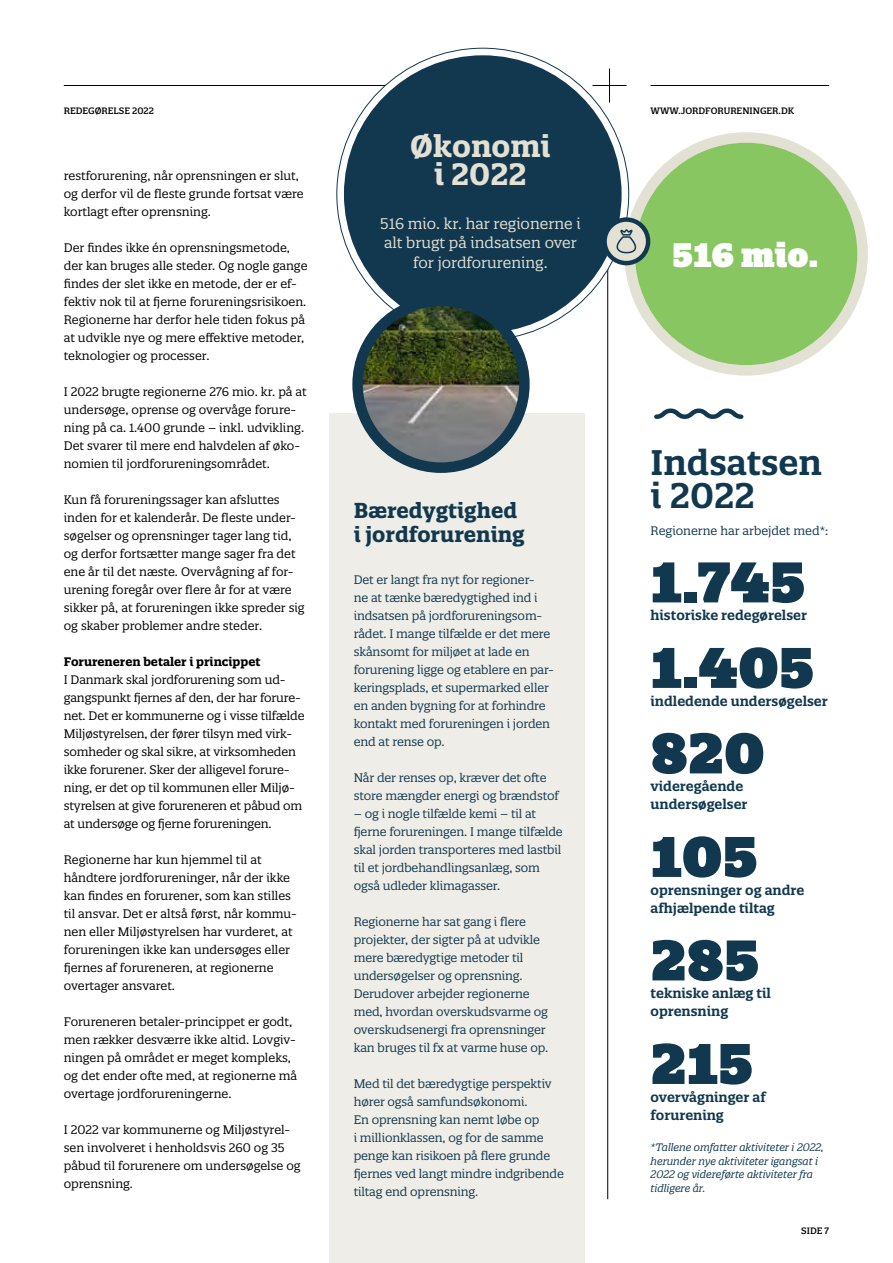
<style>
.page{position:relative;width:893px;height:1263px;background:#fff}
.page>*{position:absolute;margin:0;border:0;box-sizing:border-box;transform-origin:0 0}
.t1{font:900 55.5px "Quatro Slab";color:#11384e}
.t2{font:600 34.5px/33px "Quatro Slab";color:#11384e}
.t3{font:900 33px "Quatro Slab";color:#fff}
.t4{font:700 30px/28.5px "Quatro Slab";color:#e3e0d4;text-align:center}
.t5{font:700 21px/24px "Quatro Slab";color:#11384e}
.t6{font:15px/19.5px "Quatro Slab";color:#e3e0d4;text-align:center}
.t7{font:600 13.5px/18px "Quatro Slab";color:#11384e}
.t8{font:12px/18px "Quatro Slab";color:#000}
.t9{font:12px/18px "Quatro Slab";letter-spacing:-.01em;color:#11384e}
.t10{font:700 12px "Quatro Slab";color:#000}
.t11{font:italic 10.5px/13.5px "Quatro Slab";letter-spacing:-.01em;color:#11384e}
.t12{font:9px "Quatro Slab Medium 6";color:#000}
.t13{font:500 9px "Quatro Slab";color:#000}
</style>
<div class="page">
<div style="left:330px;top:414px;width:255px;height:849px;background:#efede7"></div>
<svg style="left:654px;top:408px;width:89px;height:11px"></svg>
<hr style="left:64px;top:85px;width:504px;height:1px;background:#000">
<hr style="left:607px;top:266px;width:1px;height:933px;background:#000">
<svg style="left:337px;top:48px;width:292px;height:292px"></svg>
<div style="left:344px;top:55px;width:278px;height:278px;background:#11384e;border-radius:50%"></div>
<svg style="left:624px;top:132px;width:244px;height:244px;fill:#87c661"></svg>
<hr style="left:651px;top:85px;width:178px;height:1px;background:#000">
<hr style="left:592px;top:85px;width:34px;height:1px;background:#000">
<hr style="left:609px;top:68px;width:1px;height:34px;background:#000">
<svg style="left:602px;top:217px;width:48px;height:48px"></svg>
<img style="left:358px;top:301px;width:166px;height:167px;border-radius:83px">
<div style="left:352px;top:296px;width:178px;height:177px;border:10px solid #11384e;border-radius:50%"></div>
<p class="t12" style="left:64px;top:105px;width:92px">REDEGØRELSE 2022</p>
<p class="t12" style="left:651px;top:105px;width:145px">WWW.JORDFORURENINGER.DK</p>
<p class="t8" style="left:64px;top:167px;width:241px">restforurening, når oprensningen er slut, og derfor vil de fleste grunde fortsat være kortlagt efter oprensning.</p>
<p class="t8" style="left:64px;top:239px;width:245px">Der findes ikke én oprensningsmetode, der kan bruges alle steder. Og nogle gange findes der slet ikke en metode, der er ef&shy;fektiv nok til at fjerne forureningsrisikoen.<br>Regionerne har derfor hele tiden fokus på at udvikle nye og mere effektive metoder, teknologier og processer.</p>
<p class="t8" style="left:64px;top:383px;width:244px">I 2022 brugte regionerne 276 mio. kr. på at undersøge, oprense og overvåge forure&shy;ning på ca. 1.400 grunde – inkl. udvikling.<br>Det svarer til mere end halvdelen af øko&shy;nomien til jordforureningsområdet.</p>
<p class="t8" style="left:64px;top:491px;width:242px">Kun få forureningssager kan afsluttes inden for et kalenderår. De fleste under&shy;søgelser og oprensninger tager lang tid, og derfor fortsætter mange sager fra det ene år til det næste. Overvågning af for&shy;urening foregår over flere år for at være sikker på, at forureningen ikke spreder sig og skaber problemer andre steder.</p>
<h2 class="t10" style="left:64px;top:654px;width:198px">Forureneren betaler i princippet</h2>
<p class="t8" style="left:64px;top:671px;width:242px">I Danmark skal jordforurening som ud&shy;gangspunkt fjernes af den, der har forure&shy;net. Det er kommunerne og i visse tilfælde Miljøstyrelsen, der fører tilsyn med virk&shy;somheder og skal sikre, at virksomheden ikke forurener. Sker der alligevel forure&shy;ning, er det op til kommunen eller Miljø&shy;styrelsen at give forureneren et påbud om at undersøge og fjerne forureningen.</p>
<p class="t8" style="left:64px;top:851px;width:235px">Regionerne har kun hjemmel til at håndtere jordforureninger, når der ikke kan findes en forurener, som kan stilles til ansvar. Det er altså først, når kommu&shy;nen eller Miljøstyrelsen har vurderet, at forureningen ikke kan undersøges eller fjernes af forureneren, at regionerne overtager ansvaret.</p>
<p class="t8" style="left:64px;top:1013px;width:235px">Forureneren betaler-princippet er godt, men rækker desværre ikke altid. Lovgiv&shy;ningen på området er meget kompleks, og det ender ofte med, at regionerne må overtage jordforureningerne.</p>
<p class="t8" style="left:64px;top:1121px;width:238px">I 2022 var kommunerne og Miljøstyrel&shy;sen involveret i henholdsvis 260 og 35 påbud til forurenere om undersøgelse og oprensning.</p>
<p class="t4" style="left:410px;top:131px;width:142px">Økonomi i 2022</p>
<p class="t6" style="left:380px;top:213px;width:202px">516 mio. kr. har regionerne i alt brugt på indsatsen over for jordforurening.</p>
<h2 class="t5" style="left:354px;top:498px;width:173px">Bæredygtighed i jordforurening</h2>
<p class="t9" style="left:354px;top:570px;width:182px">Det er langt fra nyt for regioner-</p>
<p class="t9" style="left:354px;top:606px;width:190px">indsatsen på jordforureningsom-</p>
<p class="t9" style="left:354px;top:588px;width:185px">ne at tænke bæredygtighed ind i</p>
<p class="t9" style="left:354px;top:624px;width:198px">rådet. I mange tilfælde er det mere skånsomt for miljøet at lade en</p>
<p class="t9" style="left:354px;top:678px;width:198px">keringsplads, et supermarked eller en anden bygning for at forhindre kontakt med forureningen i jorden end at rense op.</p>
<p class="t9" style="left:354px;top:768px;width:207px">Når der renses op, kræver det ofte store mængder energi og brændstof</p>
<p class="t9" style="left:354px;top:804px;width:210px">– og i nogle tilfælde kemi – til at fjerne forureningen. I mange tilfælde skal jorden transporteres med lastbil til et jordbehandlingsanlæg, som også udleder klimagasser.</p>
<p class="t9" style="left:354px;top:912px;width:196px">Regionerne har sat gang i flere projekter, der sigter på at udvikle mere bæredygtige metoder til undersøgelser og oprensning.<br>Derudover arbejder regionerne med, hvordan overskudsvarme og overskudsenergi fra oprensninger kan bruges til fx at varme huse op.</p>
<p class="t9" style="left:354px;top:1074px;width:212px">Med til det bæredygtige perspektiv hører også samfundsøkonomi.<br>En oprensning kan nemt løbe op<br>i millionklassen, og for de samme penge kan risikoen på flere grunde fjernes ved langt mindre indgribende tiltag end oprensning.</p>
<p class="t9" style="left:354px;top:660px;width:202px">forurening ligge og etablere en par-</p>
<p class="t3" style="left:672px;top:234px;width:148px">516 mio.</p>
<p class="t2" style="left:651px;top:446px;width:173px">Indsatsen i 2022</p>
<p class="t9" style="left:651px;top:521px;width:179px">Regionerne har arbejdet med*:</p>
<p class="t1" style="left:651px;top:547px;width:156px">1.745</p>
<p class="t7" style="left:651px;top:606px;width:158px">historiske redegørelser</p>
<p class="t1" style="left:651px;top:633px;width:165px">1.405</p>
<p class="t7" style="left:651px;top:692px;width:179px">indledende undersøgelser</p>
<p class="t1" style="left:651px;top:718px;width:116px">820</p>
<p class="t7" style="left:651px;top:777px;width:98px">videregående undersøgelser</p>
<p class="t1" style="left:651px;top:822px;width:109px">105</p>
<p class="t7" style="left:651px;top:881px;width:155px">oprensninger og andre afhjælpende tiltag</p>
<p class="t1" style="left:651px;top:925px;width:110px">285</p>
<p class="t7" style="left:651px;top:984px;width:122px">tekniske anlæg til oprensning</p>
<p class="t1" style="left:651px;top:1029px;width:104px">215</p>
<p class="t7" style="left:651px;top:1088px;width:117px">overvågninger af forurening</p>
<p class="t11" style="left:651px;top:1141px;width:175px">*Tallene omfatter aktiviteter i 2022, herunder nye aktiviteter igangsat i<br>2022 og videreførte aktiviteter fra tidligere år.</p>
<p class="t13" style="left:801px;top:1225px;width:29px">SIDE 7</p>
</div>
